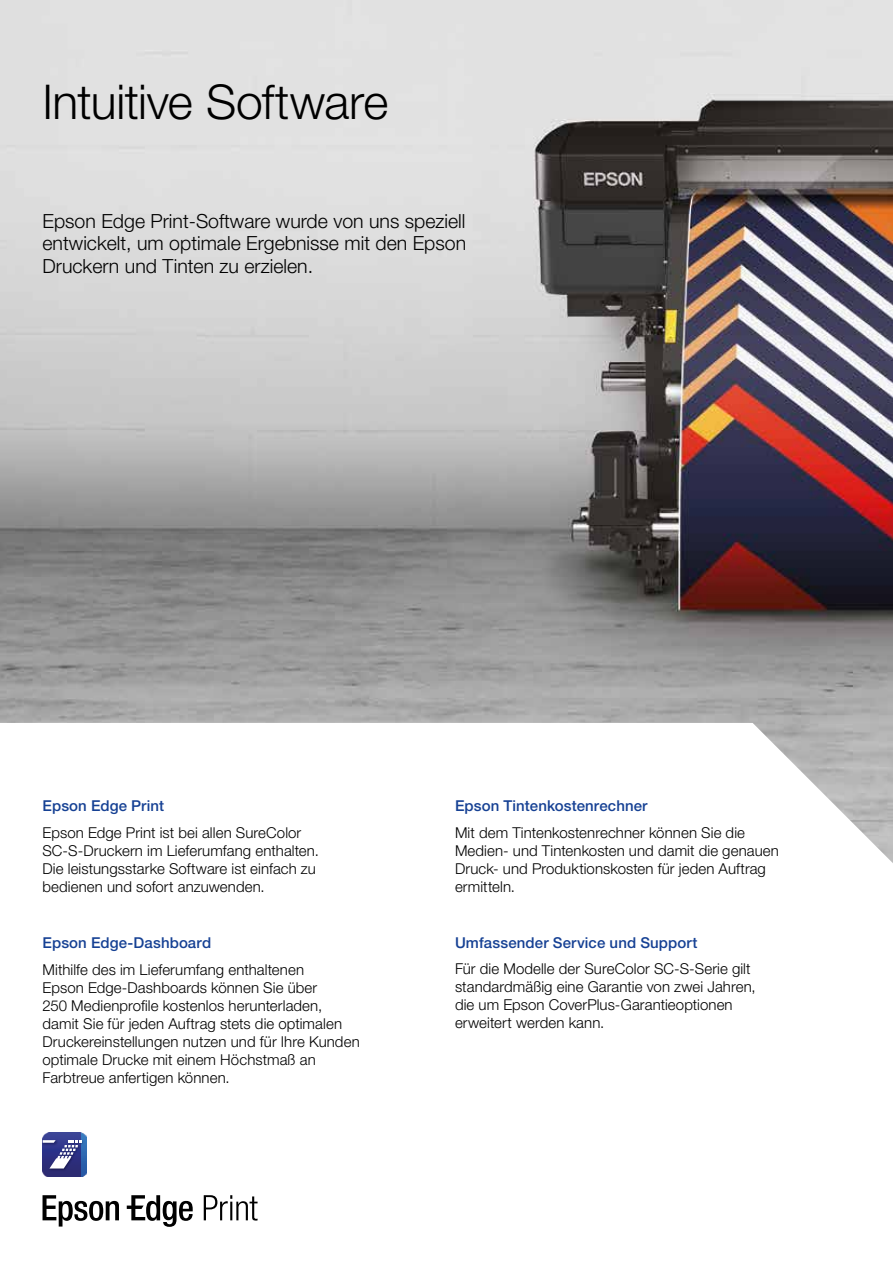
<style>
.page{position:relative;width:893px;height:1263px;background:#fff}
.page>*{position:absolute;margin:0;border:0;box-sizing:border-box;transform-origin:0 0}
.t1{font:300 48px "Helvetica Neue LT Pro";letter-spacing:-.01em;color:#000}
.t2{font:300 19.5px/22.5px "Helvetica Neue LT Pro";color:#000;text-align:justify}
.t3{font:300 15px/18px "Helvetica Neue LT Pro";letter-spacing:.005em;color:#000}
.t4{font:500 15px "Helvetica Neue LT Pro";letter-spacing:.005em;color:#164194}
</style>
<div class="page">
<img style="left:0;top:0;width:893px;height:723px">
<svg style="left:42px;top:723px;width:851px;height:504px"></svg>
<svg style="left:127px;top:1195px;width:66px;height:32px"></svg>
<svg style="left:43px;top:1195px;width:76px;height:31px"></svg>
<svg style="left:204px;top:1195px;width:54px;height:25px"></svg>
<img style="left:43px;top:1132px;width:39px;height:44px">
<img style="left:82px;top:1132px;width:5px;height:44px">
<img style="left:48px;top:1138px;width:37px;height:34px">
<img style="left:43px;top:1138px;width:16px;height:2px">
<svg style="left:43px;top:1140px;width:38px;height:28px"></svg>
<h1 class="t1" style="left:43px;top:73px;width:347px">Intuitive Software</h1>
<h2 class="t2" style="left:43px;top:209px;width:425px">Epson Edge Print-Software wurde von uns speziell entwickelt, um optimale Ergebnisse mit den Epson Druckern und Tinten zu erzielen.</h2>
<p class="t4" style="left:43px;top:797px;width:123px">Epson Edge Print</p>
<p class="t3" style="left:43px;top:823px;width:278px">Epson Edge Print ist bei allen SureColor SC-S-Druckern im Lieferumfang enthalten.<br>Die leistungsstarke Software ist einfach zu bedienen und sofort anzuwenden.</p>
<p class="t4" style="left:43px;top:934px;width:170px">Epson Edge-Dashboard</p>
<p class="t3" style="left:43px;top:960px;width:319px">Mithilfe des im Lieferumfang enthaltenen<br>Epson Edge-Dashboards können Sie über<br>250 Medienprofile kostenlos herunterladen, damit Sie für jeden Auftrag stets die optimalen Druckereinstellungen nutzen und für Ihre Kunden optimale Drucke mit einem Höchstmaß an Farbtreue anfertigen können.</p>
<p class="t4" style="left:455px;top:797px;width:194px">Epson Tintenkostenrechner</p>
<p class="t3" style="left:455px;top:823px;width:325px">Mit dem Tintenkostenrechner können Sie die Medien- und Tintenkosten und damit die genauen Druck- und Produktionskosten für jeden Auftrag ermitteln.</p>
<p class="t4" style="left:455px;top:934px;width:244px">Umfassender Service und Support</p>
<p class="t3" style="left:455px;top:960px;width:302px">Für die Modelle der SureColor SC-S-Serie gilt standardmäßig eine Garantie von zwei Jahren, die um Epson CoverPlus-Garantieoptionen erweitert werden kann.</p>
</div>
